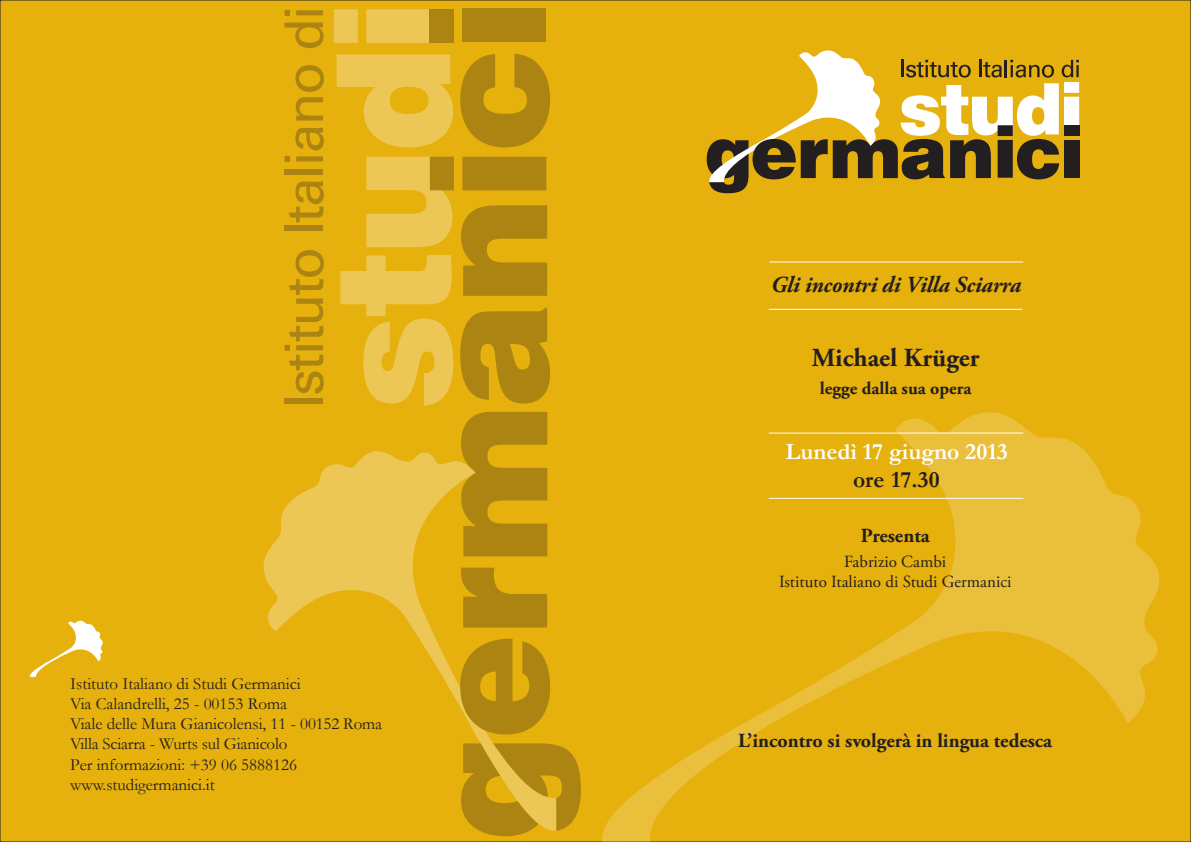
<style>
.page{position:relative;width:1191px;height:842px;background:#e6b00d}
.page>*{position:absolute;margin:0;border:0;box-sizing:border-box;transform-origin:0 0}
.t1{font:700 26px "Adobe Garamond Pro";color:#231f20}
.t2{font:700 23.5px "Garamond";color:#fff}
.t3{font:700 23.5px "Garamond";color:#231f20}
.t4{font:italic 700 22.9px "Adobe Garamond Pro";letter-spacing:-.01em;color:#231f20}
.t5{font:700 20px "Adobe Garamond Pro";color:#231f20}
.t6{font:700 18px "Adobe Garamond Pro";color:#231f20}
.t7{font:17px/20.2px "Garamond";color:#231f20}
.t8{font:17px/20.4px "Adobe Garamond Pro";color:#231f20;text-align:center}
</style>
<div class="page">
<svg style="left:602px;top:412px;width:557px;height:430px"></svg>
<svg style="left:706px;top:50px;width:373px;height:143px"></svg>
<svg style="left:336px;top:54px;width:117px;height:94px"></svg>
<svg style="left:334px;top:9px;width:96px;height:34px;background:#ebc44d"></svg>
<svg style="left:480px;top:745px;width:101px;height:91px"></svg>
<svg style="left:461px;top:412px;width:86px;height:37px;background:#b28911"></svg>
<svg style="left:340px;top:157px;width:210px;height:249px"></svg>
<svg style="left:460px;top:54px;width:90px;height:93px"></svg>
<div style="left:462px;top:9px;width:84px;height:33px;background:#ab8412"></div>
<div style="left:430px;top:9px;width:24px;height:34px;background:#ab8412"></div>
<div style="left:284px;top:399px;width:39px;height:5px;background:#ab8412"></div>
<svg style="left:284px;top:250px;width:40px;height:144px"></svg>
<div style="left:284px;top:226px;width:39px;height:5px;background:#ab8412"></div>
<svg style="left:289px;top:181px;width:35px;height:41px"></svg>
<div style="left:284px;top:169px;width:39px;height:5px;background:#ab8412"></div>
<svg style="left:284px;top:156px;width:39px;height:6px"></svg>
<svg style="left:295px;top:128px;width:29px;height:22px"></svg>
<svg style="left:295px;top:65px;width:29px;height:56px"></svg>
<svg style="left:284px;top:22px;width:39px;height:26px"></svg>
<svg style="left:284px;top:10px;width:39px;height:6px"></svg>
<svg style="left:264px;top:449px;width:292px;height:382px"></svg>
<svg style="left:460px;top:639px;width:90px;height:95px"></svg>
<hr style="left:768px;top:433px;width:255px;height:1px;background:#fff">
<hr style="left:768px;top:498px;width:255px;height:1px;background:#fff">
<hr style="left:768px;top:309px;width:254px;height:1px;background:#fff">
<hr style="left:769px;top:262px;width:254px;height:1px;background:#fff">
<svg style="left:30px;top:620px;width:73px;height:57px"></svg>
<p class="t7" style="left:70px;top:673px;width:313px">Istituto Italiano di Studi Germanici<br>Via Calandrelli, 25 - 00153 Roma<br>Viale delle Mura Gianicolensi, 11 - 00152 Roma Villa Sciarra - Wurts sul Gianicolo<br>Per informazioni: +39 06 5888126 www.studigermanici.it</p>
<h3 class="t4" style="left:770px;top:272px;width:252px">Gli incontri di Villa Sciarra</h3>
<h1 class="t1" style="left:812px;top:342px;width:169px">Michael Krüger</h1>
<p class="t6" style="left:820px;top:377px;width:153px">legge dalla sua opera</p>
<h2 class="t2" style="left:785px;top:436px;width:224px">Lunedì 17 giugno 2013</h2>
<h2 class="t3" style="left:853px;top:463px;width:88px">ore 17.30</h2>
<p class="t5" style="left:861px;top:524px;width:70px">Presenta</p>
<p class="t8" style="left:779px;top:552px;width:234px">Fabrizio Cambi<br>Istituto Italiano di Studi Germanici</p>
<p class="t5" style="left:738px;top:729px;width:315px">L’incontro si svolgerà in lingua tedesca</p>
</div>
